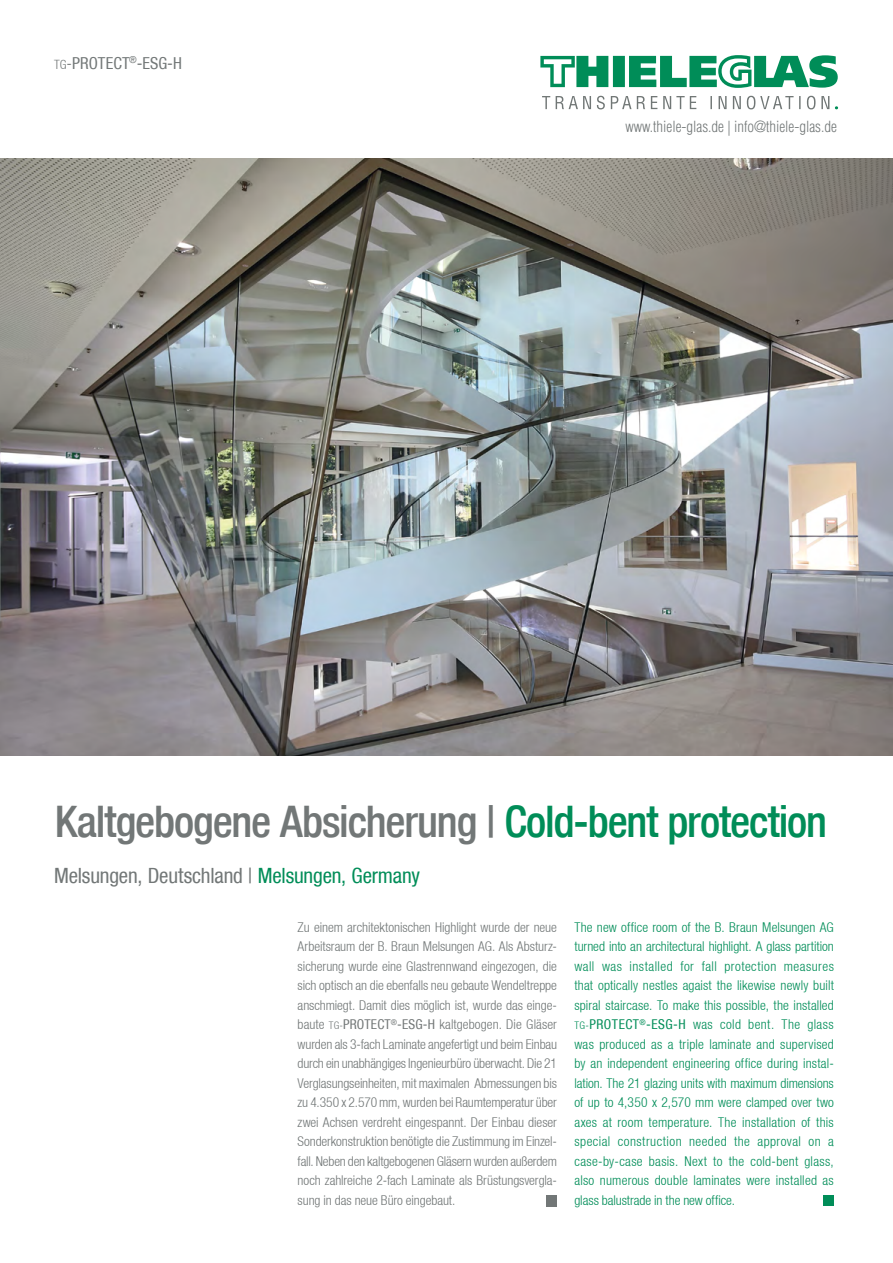
<style>
.page{position:relative;width:893px;height:1263px;background:#fff}
.page>*{position:absolute;margin:0;border:0;box-sizing:border-box;transform-origin:0 0}
.t1{font:500 condensed 43.5px "Helvetica Neue";letter-spacing:-.025em;color:#727777}
.t2{font:condensed 21px "Helvetica Neue";letter-spacing:-.01em;color:#727777}
.t3{font:condensed 16.5px "Helvetica Neue";color:#727777}
.t4{font:300 condensed 15px "Helvetica LT Std";color:#727777}
.t5{font:300 condensed 13.5px/19.5px "Helvetica Neue";letter-spacing:-.005em;color:#727777;text-align:justify}
.t6{font:300 condensed 13.5px/19.5px "Helvetica Neue";color:#008d58;text-align:justify}
.s1{font-weight:300;font-size:12.75px}
.s2{font-weight:300}
.s3{color:#008d58}
.s4{font-size:10.5px}
.s5{font-weight:400}
</style>
<div class="page">
<img style="left:0;top:158px;width:893px;height:598px">
<svg style="left:540px;top:55px;width:298px;height:33px"></svg>
<svg style="left:542px;top:96px;width:287px;height:13px"></svg>
<div style="left:546px;top:1195px;width:11px;height:11px;background:#727777"></div>
<div style="left:823px;top:1195px;width:11px;height:11px;background:#008d58"></div>
<p class="t3" style="left:54px;top:53px;width:129px"><span class="s1">TG</span><span class="s2">-</span>PROTECT<sup>®</sup>-ESG-H</p>
<p class="t4" style="left:625px;top:117px;width:213px">www.thiele-glas.de | info@thiele-glas.de</p>
<h1 class="t1" style="left:55px;top:795px;width:774px">Kaltgebogene Absicherung | <span class="s3">Cold-bent protection</span></h1>
<h2 class="t2" style="left:54px;top:864px;width:367px">Melsungen, Deutschland | <span class="s3">Melsungen, Germany</span></h2>
<p class="t5" style="left:298px;top:917px;width:261px">Zu einem architektonischen Highlight wurde der neue Arbeitsraum der B. Braun Melsungen AG. Als Absturz&shy;sicherung wurde eine Glastrennwand eingezogen, die sich optisch an die ebenfalls neu gebaute Wendeltreppe anschmiegt. Damit dies möglich ist, wurde das einge&shy;baute <span class="s4">TG-</span><span class="s5">PROTECT</span><sup>®</sup><span class="s5">-ESG-H</span> kaltgebogen. Die Gläser wurden als 3-fach Laminate angefertigt und beim Einbau durch ein unabhängiges Ingenieurbüro überwacht. Die 21<br>Verglasungseinheiten, mit maximalen Abmessungen bis zu 4.350 x 2.570 mm, wurden bei Raumtemperatur über zwei Achsen verdreht eingespannt. Der Einbau dieser Sonderkonstruktion benötigte die Zustimmung im Einzel&shy;fall. Neben den kaltgebogenen Gläsern wurden außerdem noch zahlreiche 2-fach Laminate als Brüstungsvergla&shy;sung in das neue Büro eingebaut.</p>
<p class="t6" style="left:574px;top:917px;width:261px">The new office room of the B. Braun Melsungen AG turned into an architectural highlight. A glass partition wall was installed for fall protection measures that optically nestles agaist the likewise newly built spiral staircase. To make this possible, the installed <span class="s4">TG-</span><span class="s5">PROTECT</span><sup>®</sup><span class="s5">-ESG-H</span> was cold bent. The glass was produced as a triple laminate and supervised by an independent engineering office during instal&shy;lation. The 21 glazing units with maximum dimensions of up to 4,350 x 2,570 mm were clamped over two axes at room temperature. The installation of this special construction needed the approval on a case-by-case basis. Next to the cold-bent glass, also numerous double laminates were installed as glass balustrade in the new office.</p>
</div>
